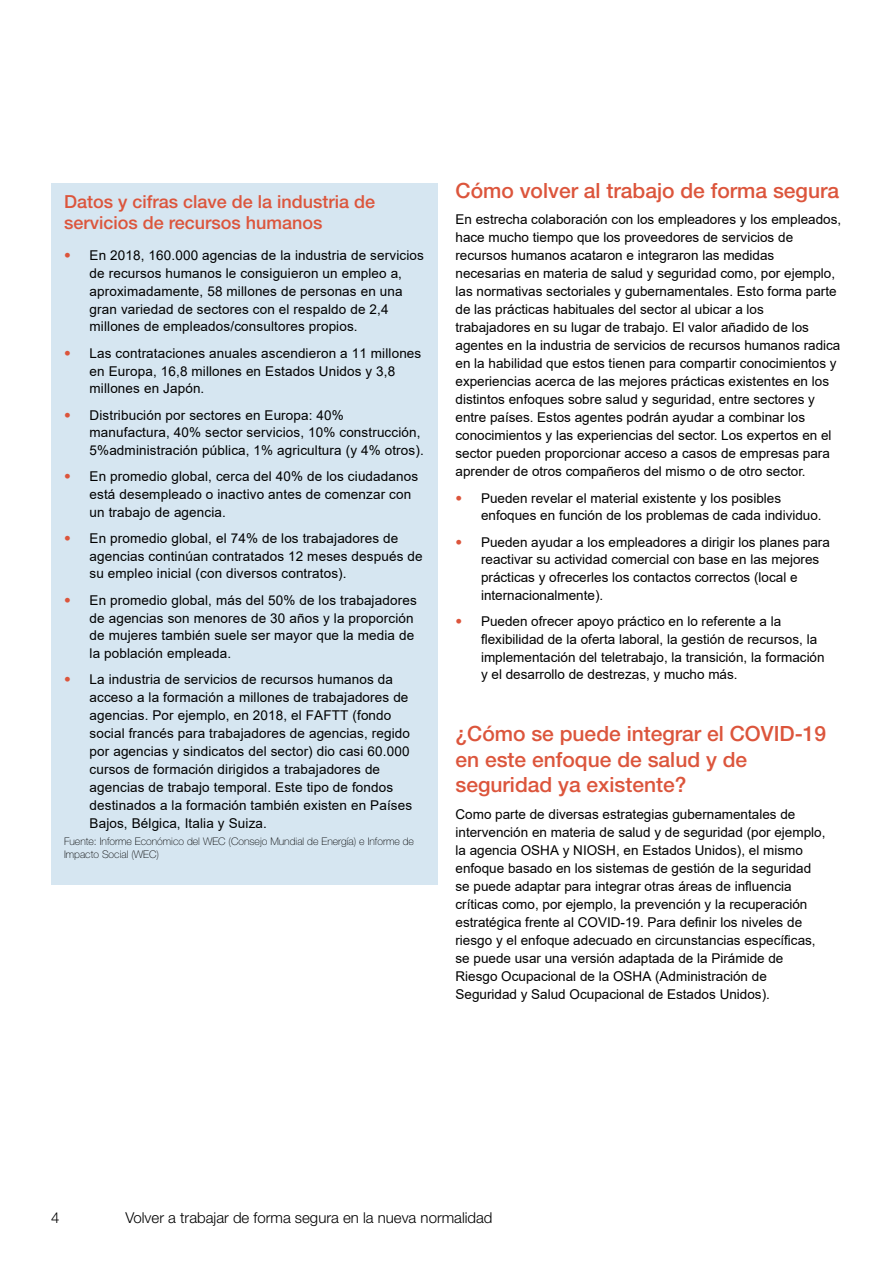
<style>
.page{position:relative;width:893px;height:1263px;background:#fff}
.page>*{position:absolute;margin:0;border:0;box-sizing:border-box;transform-origin:0 0}
.t1{font:500 21px/25.5px "Helvetica Neue LT Std";color:#dc553c}
.t2{font:500 18px/21px "Helvetica Neue LT Std";color:#dc553c}
.t3{font:300 15px "Helvetica Neue LT Std";color:#000}
.t4{font:13.5px/18px "Arial";color:#000}
.t5{font:100 10.5px/12.6px "Helvetica Neue LT Std";color:#000}
.s1{font-family:"Helvetica Neue LT Std";font-weight:100;color:#dc553c}
.s2{font-family:"Helvetica Neue LT Std";font-weight:300;color:#dc553c}
</style>
<div class="page">
<div style="left:51px;top:183px;width:387px;height:701px;background:#d6e6f1"></div>
<h2 class="t2" style="left:64px;top:191px;width:313px">Datos y cifras clave de la industria de servicios de recursos humanos</h2>
<p class="t4" style="left:90px;top:246px;width:336px;text-indent:-26px"><span class="s1">•</span> En 2018, 160.000 agencias de la industria de servicios de recursos humanos le consiguieron un empleo a, aproximadamente, 58 millones de personas en una gran variedad de sectores con el respaldo de 2,4 millones de empleados/consultores propios.</p>
<p class="t4" style="left:90px;top:344px;width:333px;line-height:17.5px;text-indent:-26px"><span class="s1">•</span> Las contrataciones anuales ascendieron a 11 millones en Europa, 16,8 millones en Estados Unidos y 3,8 millones en Japón.</p>
<p class="t4" style="left:90px;top:406px;width:336px;line-height:17.5px;text-indent:-26px"><span class="s1">•</span> Distribución por sectores en Europa: 40% manufactura, 40% sector servicios, 10% construcción,<br>5%administración pública, 1% agricultura (y 4% otros).</p>
<p class="t4" style="left:90px;top:468px;width:330px;line-height:17.5px;text-indent:-26px"><span class="s1">•</span> En promedio global, cerca del 40% de los ciudadanos está desempleado o inactivo antes de comenzar con un trabajo de agencia.</p>
<p class="t4" style="left:90px;top:529px;width:335px;line-height:17.5px;text-indent:-26px"><span class="s1">•</span> En promedio global, el 74% de los trabajadores de agencias continúan contratados 12 meses después de su empleo inicial (con diversos contratos).</p>
<p class="t4" style="left:90px;top:591px;width:329px;text-indent:-26px"><span class="s1">•</span> En promedio global, más del 50% de los trabajadores de agencias son menores de 30 años y la proporción de mujeres también suele ser mayor que la media de la población empleada.</p>
<p class="t4" style="left:90px;top:671px;width:324px;text-indent:-26px"><span class="s1">•</span> La industria de servicios de recursos humanos da acceso a la formación a millones de trabajadores de agencias. Por ejemplo, en 2018, el FAFTT (fondo social francés para trabajadores de agencias, regido por agencias y sindicatos del sector) dio casi 60.000 cursos de formación dirigidos a trabajadores de agencias de trabajo temporal. Este tipo de fondos destinados a la formación también existen en Países Bajos, Bélgica, Italia y Suiza.</p>
<p class="t5" style="left:64px;top:835px;width:351px">Fuente: Informe Económico del WEC (Consejo Mundial de Energía) e Informe de<br>Impacto Social (WEC)</p>
<h1 class="t1" style="left:455px;top:177px;width:385px">Cómo volver al trabajo de forma segura</h1>
<p class="t4" style="left:455px;top:211px;width:387px">En estrecha colaboración con los empleadores y los empleados, hace mucho tiempo que los proveedores de servicios de recursos humanos acataron e integraron las medidas necesarias en materia de salud y seguridad como, por ejemplo, las normativas sectoriales y gubernamentales. Esto forma parte de las prácticas habituales del sector al ubicar a los trabajadores en su lugar de trabajo. El valor añadido de los agentes en la industria de servicios de recursos humanos radica en la habilidad que estos tienen para compartir conocimientos y experiencias acerca de las mejores prácticas existentes en los distintos enfoques sobre salud y seguridad, entre sectores y entre países. Estos agentes podrán ayudar a combinar los conocimientos y las experiencias del sector. Los expertos en el sector pueden proporcionar acceso a casos de empresas para aprender de otros compañeros del mismo o de otro sector.</p>
<p class="t4" style="left:481px;top:489px;width:342px;line-height:17.2px;text-indent:-26px"><span class="s2">•</span> Pueden revelar el material existente y los posibles enfoques en función de los problemas de cada individuo.</p>
<p class="t4" style="left:481px;top:533px;width:350px;text-indent:-26px"><span class="s2">•</span> Pueden ayudar a los empleadores a dirigir los planes para reactivar su actividad comercial con base en las mejores prácticas y ofrecerles los contactos correctos (local e internacionalmente).</p>
<p class="t4" style="left:481px;top:613px;width:345px;text-indent:-26px"><span class="s2">•</span> Pueden ofrecer apoyo práctico en lo referente a la flexibilidad de la oferta laboral, la gestión de recursos, la implementación del teletrabajo, la transición, la formación y el desarrollo de destrezas, y mucho más.</p>
<h1 class="t1" style="left:455px;top:721px;width:372px">¿Cómo se puede integrar el COVID-19 en este enfoque de salud y de seguridad ya existente?</h1>
<p class="t4" style="left:455px;top:805px;width:371px">Como parte de diversas estrategias gubernamentales de intervención en materia de salud y de seguridad (por ejemplo, la agencia OSHA y NIOSH, en Estados Unidos), el mismo enfoque basado en los sistemas de gestión de la seguridad se puede adaptar para integrar otras áreas de influencia críticas como, por ejemplo, la prevención y la recuperación estratégica frente al COVID-19. Para definir los niveles de riesgo y el enfoque adecuado en circunstancias específicas, se puede usar una versión adaptada de la Pirámide de Riesgo Ocupacional de la OSHA (Administración de Seguridad y Salud Ocupacional de Estados Unidos).</p>
<p class="t3" style="left:51px;top:1208px;width:10px">4</p>
<p class="t3" style="left:125px;top:1208px;width:369px">Volver a trabajar de forma segura en la nueva normalidad</p>
</div>
